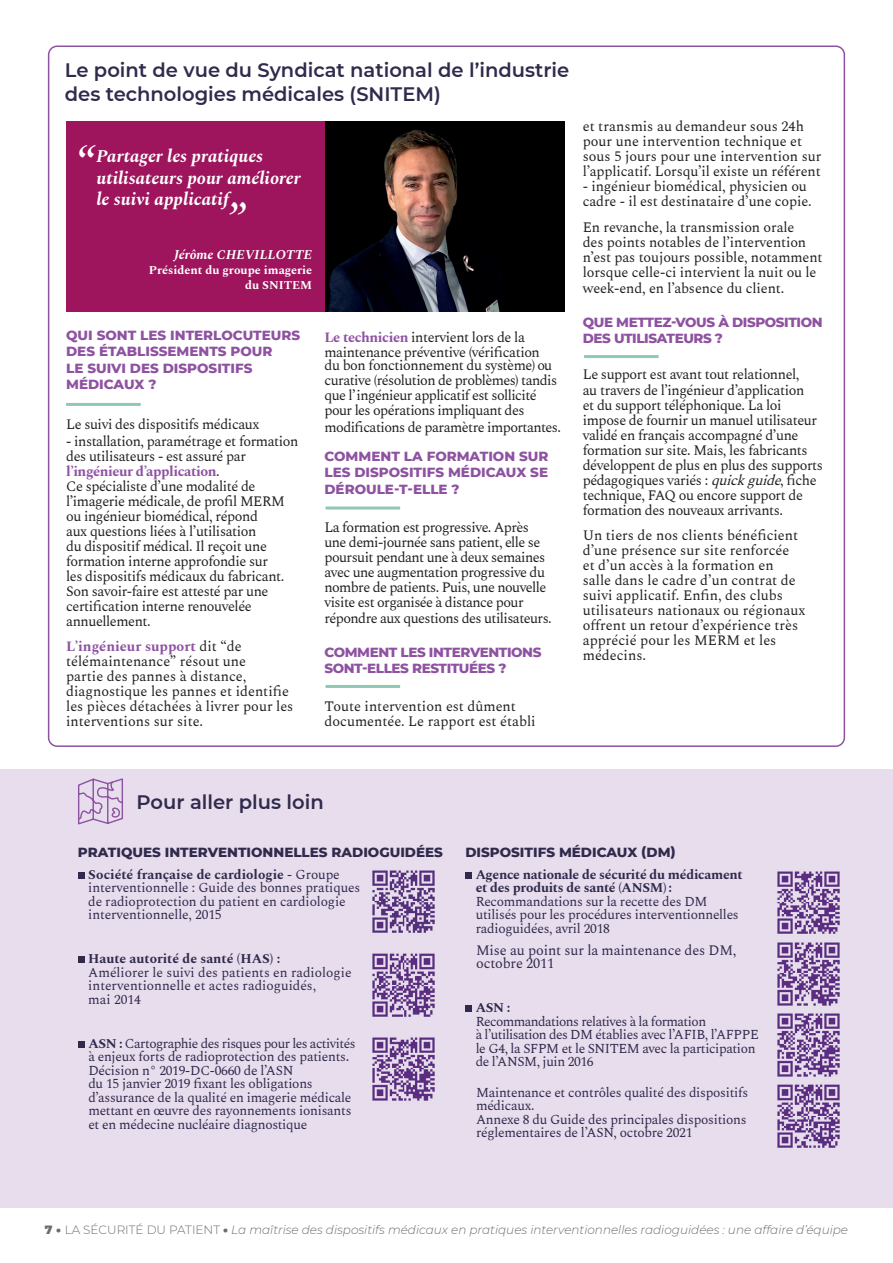
<style>
.page{position:relative;width:893px;height:1263px;background:#fff}
.page>*{position:absolute;margin:0;border:0;box-sizing:border-box;transform-origin:0 0}
.t1{font:italic 700 46.5px "Spectral";color:#fff}
.t2{font:600 19.5px/23.4px "Montserrat";color:#302a4c}
.t3{font:italic 700 18px/21.6px "Spectral";color:#fff}
.t4{font:14.25px/15px "Spectral";letter-spacing:-.03em;color:#231f20}
.t5{font:14.25px/15px "Spectral";color:#231f20}
.t6{font:14.25px/15px "Spectral";letter-spacing:-.01em;color:#231f20}
.t7{font:14.25px/13.5px "Spectral";letter-spacing:-.01em;color:#302a4c}
.t8{font:13.5px/13.5px "Spectral";letter-spacing:-.02em;color:#302a4c}
.t9{font:800 13.5px/16.5px "Montserrat";color:#8e52a1}
.t10{font:800 13.5px/16.5px "Montserrat";letter-spacing:-.03em;color:#8e52a1}
.t11{font:13.5px/13.5px "Spectral";color:#302a4c}
.t12{font:700 13.5px/13.5px "Spectral";letter-spacing:-.02em;color:#302a4c}
.t13{font:800 13.5px "Montserrat";color:#302a4c}
.t14{font:700 13.5px "Spectral";color:#302a4c}
.t15{font:italic 700 13.5px "Spectral";letter-spacing:.01em;color:#fff}
.t16{font:italic 300 12px "Montserrat";color:#6c6d70}
.t17{font:700 12px/15px "Spectral";color:#fff;text-align:right}
.s1{font-weight:700;color:#8e52a1}
.s2{font-style:italic}
.s3{font-weight:700}
.s4{font-size:14.25px}
.s5{font-weight:900;font-style:normal}
.s6{font-style:normal}
</style>
<div class="page">
<div style="left:0;top:770px;width:893px;height:438px;background:#e7dded"></div>
<svg style="left:78px;top:778px;width:45px;height:47px"></svg>
<svg style="left:78px;top:872px;width:6px;height:6px"></svg>
<svg style="left:78px;top:957px;width:6px;height:6px"></svg>
<svg style="left:78px;top:1041px;width:6px;height:6px"></svg>
<div style="left:465px;top:872px;width:7px;height:6px;background:#302a4c"></div>
<div style="left:465px;top:1006px;width:7px;height:6px;background:#302a4c"></div>
<div style="left:66px;top:121px;width:260px;height:191px;background:#9e145d"></div>
<hr style="left:66px;top:403px;width:75px;height:3px;background:#91c8b5">
<hr style="left:326px;top:506px;width:74px;height:3px;background:#91c8b5">
<hr style="left:326px;top:685px;width:74px;height:3px;background:#91c8b5">
<hr style="left:584px;top:355px;width:75px;height:3px;background:#91c8b5">
<img style="left:326px;top:121px;width:239px;height:191px">
<img style="left:372px;top:870px;width:63px;height:63px">
<img style="left:777px;top:871px;width:63px;height:277px">
<img style="left:372px;top:953px;width:63px;height:64px">
<img style="left:372px;top:1037px;width:63px;height:64px">
<h2 class="t2" style="left:65px;top:58px;width:506px">Le point de vue du Syndicat national de l’industrie des technologies médicales (SNITEM)</h2>
<h1 class="t1" style="left:75px;top:131px;width:21px">“</h1>
<p class="t3" style="left:96px;top:144px;width:206px">Partager les pratiques utilisateurs pour améliorer le suivi applicatif</p>
<h1 class="t1" style="left:226px;top:188px;width:21px">”</h1>
<p class="t15" style="left:174px;top:245px;width:140px">Jérôme CHEVILLOTTE</p>
<p class="t17" style="left:149px;top:262px;width:165px">Président du groupe imagerie du SNITEM</p>
<p class="t9" style="left:66px;top:326px;width:235px">QUI SONT LES INTERLOCUTEURS<br>DES ÉTABLISSEMENTS POUR<br>LE SUIVI DES DISPOSITIFS<br>MÉDICAUX ?</p>
<p class="t4" style="left:66px;top:416px;width:195px">Le suivi des dispositifs médicaux</p>
<p class="t4" style="left:66px;top:432px;width:234px">- installation, paramétrage et formation des utilisateurs - est assuré par <span class="s1">l’ingénieur d’application</span>.<br>Ce spécialiste d’une modalité de l’imagerie médicale, de profil MERM ou ingénieur biomédical, répond<br>aux questions liées à l’utilisation<br>du dispositif médical. Il reçoit une formation interne approfondie sur<br>les dispositifs médicaux du fabricant.<br>Son savoir-faire est attesté par une certification interne renouvelée annuellement.</p>
<p class="t5" style="left:66px;top:638px;width:229px"><span class="s1">L’ingénieur support</span> dit “de télémaintenance” résout une<br>partie des pannes à distance, diagnostique les pannes et identifie les pièces détachées à livrer pour les interventions sur site.</p>
<p class="t4" style="left:324px;top:329px;width:217px"><span class="s1">Le technicien</span> intervient lors de la maintenance préventive (vérification</p>
<p class="t4" style="left:324px;top:357px;width:234px">du bon fonctionnement du système) ou curative (résolution de problèmes) tandis que l’ingénieur applicatif est sollicité pour les opérations impliquant des</p>
<p class="t4" style="left:324px;top:419px;width:238px">modifications de paramètre importantes.</p>
<p class="t9" style="left:324px;top:447px;width:226px;text-align:justify">COMMENT LA FORMATION SUR LES DISPOSITIFS MÉDICAUX SE DÉROULE-T-ELLE ?</p>
<p class="t4" style="left:324px;top:518px;width:223px">La formation est progressive. Après une demi-journée sans patient, elle se poursuit pendant une à deux semaines avec une augmentation progressive du nombre de patients. Puis, une nouvelle visite est organisée à distance pour</p>
<p class="t4" style="left:324px;top:610px;width:229px">répondre aux questions des utilisateurs.</p>
<p class="t10" style="left:324px;top:643px;width:219px">COMMENT LES INTERVENTIONS<br>SONT-ELLES RESTITUÉES ?</p>
<p class="t5" style="left:324px;top:698px;width:213px">Toute intervention est dûment documentée. Le rapport est établi</p>
<p class="t5" style="left:583px;top:118px;width:240px">et transmis au demandeur sous 24h pour une intervention technique et sous 5 jours pour une intervention sur l’applicatif. Lorsqu’il existe un référent</p>
<p class="t6" style="left:583px;top:178px;width:230px">- ingénieur biomédical, physicien ou cadre - il est destinataire d’une copie.</p>
<p class="t6" style="left:583px;top:218px;width:241px">En revanche, la transmission orale<br>des points notables de l’intervention n’est pas toujours possible, notamment lorsque celle-ci intervient la nuit ou le</p>
<p class="t6" style="left:583px;top:280px;width:203px">week-end, en l’absence du client.</p>
<p class="t10" style="left:583px;top:313px;width:241px">QUE METTEZ-VOUS À DISPOSITION<br>DES UTILISATEURS ?</p>
<p class="t4" style="left:583px;top:366px;width:242px">Le support est avant tout relationnel,<br>au travers de l’ingénieur d’application<br>et du support téléphonique. La loi impose de fournir un manuel utilisateur validé en français accompagné d’une formation sur site. Mais, les fabricants développent de plus en plus des supports pédagogiques variés : <span class="s2">quickguide</span>, fiche technique, FAQ ou encore support de formation des nouveaux arrivants.</p>
<p class="t5" style="left:583px;top:527px;width:224px">Un tiers de nos clients bénéficient d’une présence sur site renforcée<br>et d’un accès à la formation en salle dans le cadre d’un contrat de suivi applicatif. Enfin, des clubs utilisateurs nationaux ou régionaux offrent un retour d’expérience très apprécié pour les MERM et les médecins.</p>
<h2 class="t2" style="left:137px;top:790px;width:189px">Pour aller plus loin</h2>
<p class="t13" style="left:78px;top:842px;width:367px">PRATIQUES INTERVENTIONNELLES RADIOGUIDÉES</p>
<p class="t8" style="left:88px;top:866px;width:274px"><span class="s3">Société française de cardiologie -</span> Groupe interventionnelle : Guide des bonnes pratiques de radioprotection du patient en cardiologie interventionnelle, 2015</p>
<p class="t14" style="left:88px;top:949px;width:194px">Haute autorité de santé (HAS) :</p>
<p class="t11" style="left:88px;top:964px;width:265px">Améliorer le suivi des patients en radiologie interventionnelle et actes radioguidés,<br>mai 2014</p>
<p class="t8" style="left:88px;top:1035px;width:269px"><span class="s3">ASN :</span> Cartographie des risques pour les activités à enjeux forts de radioprotection des patients<span class="s4">.<br></span>Décision n° 2019-DC-0660 de l’ASN<br>du 15 janvier 2019 fixant les obligations d’assurance de la qualité en imagerie médicale mettant en œuvre des rayonnements ionisants et en médecine nucléaire diagnostique</p>
<p class="t13" style="left:465px;top:842px;width:212px">DISPOSITIFS MÉDICAUX (DM)</p>
<p class="t12" style="left:476px;top:866px;width:269px">Agence nationale de sécurité du médicament et des produits de santé (ANSM) :</p>
<p class="t8" style="left:476px;top:893px;width:265px">Recommandations sur la recette des DM utilisés pour les procédures interventionnelles radioguidées, avril 2018</p>
<p class="t7" style="left:476px;top:942px;width:262px">Mise au point sur la maintenance des DM, octobre 2011</p>
<p class="t12" style="left:476px;top:1000px;width:36px">ASN :</p>
<p class="t8" style="left:476px;top:1013px;width:285px">Recommandations relatives à la formation<br>à l’utilisation des DM établies avec l’AFIB, l’AFPPE le G4, la SFPM et le SNITEM avec la participation de l’ANSM, juin 2016</p>
<p class="t8" style="left:476px;top:1084px;width:274px">Maintenance et contrôles qualité des dispositifs médicaux.<br>Annexe 8 du Guide des principales dispositions réglementaires de l’ASN, octobre 2021</p>
<p class="t16" style="left:45px;top:1222px;width:805px"><span class="s5">7 •</span> <span class="s6">LA SÉCURITÉ DU PATIENT</span> <span class="s5">•</span> La maîtrise des dispositifs médicaux en pratiques interventionnelles radioguidées : une affaire d’équipe</p>
</div>
